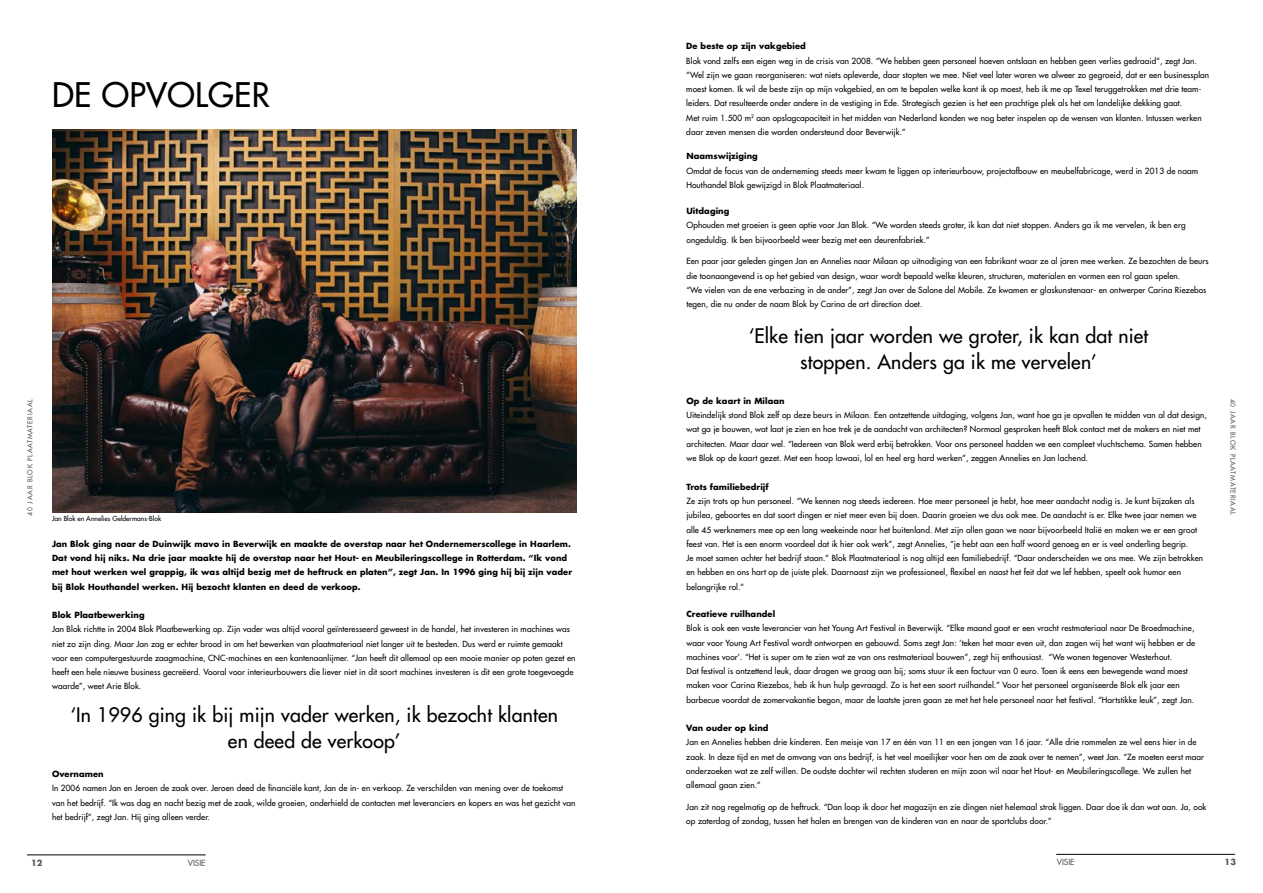
<style>
.page{position:relative;width:1263px;height:893px;background:#fff}
.page>*{position:absolute;margin:0;border:0;box-sizing:border-box;transform-origin:0 0}
.t1{font:500 33px "Futura Std";letter-spacing:.01em;color:#000}
.t2{font:500 19.5px/26.2px "Futura Std";letter-spacing:.01em;color:#000;text-align:center}
.t3{font:500 8.25px/14.2px "Futura Std";letter-spacing:.01em;color:#000}
.t4{font:700 8.25px/14.2px "Futura Std";letter-spacing:.01em;color:#000}
.t5{font:500 8.25px "Futura Std";color:#575756}
.t6{font:700 8.25px "Futura Std";color:#575756}
.t7{font:500 6.75px "Futura Std";letter-spacing:.11em;color:#575756}
.t8{font:500 6.75px "Futura Std";color:#000}
</style>
<div class="page">
<hr style="left:1056px;top:854px;width:179px;height:1px;background:#000">
<hr style="left:27px;top:854px;width:179px;height:1px;background:#000">
<img style="left:52px;top:130px;width:524px;height:382px">
<h1 class="t1" style="left:52px;top:74px;width:219px">DE OPVOLGER</h1>
<p class="t7" style="left:26px;top:516px;width:118px;rotate:-90deg">40 JAAR BLOK PLAATMATERIAAL</p>
<p class="t8" style="left:52px;top:514px;width:111px">Jan Blok en Annelies Geldermans-Blok</p>
<p class="t4" style="left:52px;top:536px;width:521px">Jan Blok ging naar de Duinwijk mavo in Beverwijk en maakte de overstap naar het Ondernemerscollege in Haarlem.<br>Dat vond hij niks. Na drie jaar maakte hij de overstap naar het Hout- en Meubileringscollege in Rotterdam. “Ik vond met hout werken wel grappig, ik was altijd bezig met de heftruck en platen”, zegt Jan. In 1996 ging hij bij zijn vader bij Blok Houthandel werken. Hij bezocht klanten en deed de verkoop.</p>
<p class="t4" style="left:52px;top:608px;width:94px">Blok Plaatbewerking</p>
<p class="t3" style="left:52px;top:622px;width:525px">Jan Blok richtte in 2004 Blok Plaatbewerking op. Zijn vader was altijd vooral geïnteresseerd geweest in de handel, het investeren in machines was niet zo zijn ding. Maar Jan zag er echter brood in om het bewerken van plaatmateriaal niet langer uit te besteden. Dus werd er ruimte gemaakt voor een computergestuurde zaagmachine, CNC-machines en een kantenaanlijmer. “Jan heeft dit allemaal op een mooie manier op poten gezet en heeft een hele nieuwe business gecreëerd. Vooral voor interieurbouwers die liever niet in dit soort machines investeren is dit een grote toegevoegde waarde”, weet Arie Blok.</p>
<h2 class="t2" style="left:70px;top:702px;width:489px">‘In 1996 ging ik bij mijn vader werken, ik bezocht klanten en deed de verkoop’</h2>
<p class="t4" style="left:52px;top:767px;width:53px">Overnamen</p>
<p class="t3" style="left:52px;top:781px;width:525px">In 2006 namen Jan en Jeroen de zaak over. Jeroen deed de financiële kant, Jan de in- en verkoop. Ze verschilden van mening over de toekomst van het bedrijf. “Ik was dag en nacht bezig met de zaak, wilde groeien, onderhield de contacten met leveranciers en kopers en was het gezicht van het bedrijf”, zegt Jan. Hij ging alleen verder.</p>
<p class="t6" style="left:31px;top:857px;width:13px">12</p>
<p class="t5" style="left:188px;top:857px;width:19px">VISIE</p>
<p class="t4" style="left:686px;top:39px;width:121px">De beste op zijn vakgebied</p>
<p class="t3" style="left:686px;top:54px;width:524px">Blok vond zelfs een eigen weg in de crisis van 2008. “We hebben geen personeel hoeven ontslaan en hebben geen verlies gedraaid”, zegt Jan. “Wel zijn we gaan reorganiseren: wat niets opleverde, daar stopten we mee. Niet veel later waren we alweer zo gegroeid, dat er een businessplan moest komen. Ik wil de beste zijn op mijn vakgebied, en om te bepalen welke kant ik op moest, heb ik me op Texel teruggetrokken met drie team&shy;leiders. Dat resulteerde onder andere in de vestiging in Ede. Strategisch gezien is het een prachtige plek als het om landelijke dekking gaat.<br>Met ruim 1.500 m<sup>2</sup> aan opslagcapaciteit in het midden van Nederland konden we nog beter inspelen op de wensen van klanten. Intussen werken daar zeven mensen die worden ondersteund door Beverwijk.”</p>
<p class="t4" style="left:686px;top:149px;width:73px">Naamswijziging</p>
<p class="t3" style="left:686px;top:163px;width:513px">Omdat de focus van de onderneming steeds meer kwam te liggen op interieurbouw, projectafbouw en meubelfabricage, werd in 2013 de naam<br>Houthandel Blok gewijzigd in Blok Plaatmateriaal.</p>
<p class="t4" style="left:686px;top:204px;width:44px">Uitdaging</p>
<p class="t3" style="left:686px;top:218px;width:501px">Ophouden met groeien is geen optie voor Jan Blok. “We worden steeds groter, ik kan dat niet stoppen. Anders ga ik me vervelen, ik ben erg ongeduldig. Ik ben bijvoorbeeld weer bezig met een deurenfabriek.”</p>
<p class="t3" style="left:686px;top:254px;width:524px">Een paar jaar geleden gingen Jan en Annelies naar Milaan op uitnodiging van een fabrikant waar ze al jaren mee werken. Ze bezochten de beurs die toonaangevend is op het gebied van design, waar wordt bepaald welke kleuren, structuren, materialen en vormen een rol gaan spelen.<br>“We vielen van de ene verbazing in de ander”, zegt Jan over de Salone del Mobile. Ze kwamen er glaskunstenaar- en ontwerper Carina Riezebos tegen, die nu onder de naam Blok by Carina de art direction doet.</p>
<h2 class="t2" style="left:749px;top:323px;width:401px">‘Elke tien jaar worden we groter, ik kan dat niet stoppen. Anders ga ik me vervelen’</h2>
<p class="t4" style="left:686px;top:394px;width:100px">Op de kaart in Milaan</p>
<p class="t3" style="left:686px;top:408px;width:522px">Uiteindelijk stond Blok zelf op deze beurs in Milaan. Een ontzettende uitdaging, volgens Jan, want hoe ga je opvallen te midden van al dat design, wat ga je bouwen, wat laat je zien en hoe trek je de aandacht van architecten? Normaal gesproken heeft Blok contact met de makers en niet met architecten. Maar daar wel. “Iedereen van Blok werd erbij betrokken. Voor ons personeel hadden we een compleet vluchtschema. Samen hebben we Blok op de kaart gezet. Met een hoop lawaai, lol en heel erg hard werken”, zeggen Annelies en Jan lachend.</p>
<p class="t4" style="left:686px;top:480px;width:84px">Trots familiebedrijf</p>
<p class="t3" style="left:686px;top:494px;width:518px">Ze zijn trots op hun personeel. “We kennen nog steeds iedereen. Hoe meer personeel je hebt, hoe meer aandacht nodig is. Je kunt bijzaken als jubilea, geboortes en dat soort dingen er niet meer even bij doen. Daarin groeien we dus ook mee. De aandacht is er. Elke twee jaar nemen we alle 45 werknemers mee op een lang weekeinde naar het buitenland. Met zijn allen gaan we naar bijvoorbeeld Italië en maken we er een groot feest van. Het is een enorm voordeel dat ik hier ook werk”, zegt Annelies, “je hebt aan een half woord genoeg en er is veel onderling begrip.<br>Je moet samen achter het bedrijf staan.” Blok Plaatmateriaal is nog altijd een familiebedrijf. “Daar onderscheiden we ons mee. We zijn betrokken en hebben en ons hart op de juiste plek. Daarnaast zijn we professioneel, flexibel en naast het feit dat we lef hebben, speelt ook humor een belangrijke rol.”</p>
<p class="t4" style="left:686px;top:607px;width:90px">Creatieve ruilhandel</p>
<p class="t3" style="left:686px;top:621px;width:510px">Blok is ook een vaste leverancier van het Young Art Festival in Beverwijk. “Elke maand gaat er een vracht restmateriaal naar De Broedmachine, waar voor Young Art Festival wordt ontworpen en gebouwd. Soms zegt Jan: ‘teken het maar even uit, dan zagen wij het want wij hebben er de machines voor’. “Het is super om te zien wat ze van ons restmateriaal bouwen”, zegt hij enthousiast. “We wonen tegenover Westerhout.<br>Dat festival is ontzettend leuk, daar dragen we graag aan bij; soms stuur ik een factuur van 0 euro. Toen ik eens een bewegende wand moest maken voor Carina Riezebos, heb ik hun hulp gevraagd. Zo is het een soort ruilhandel.” Voor het personeel organiseerde Blok elk jaar een barbecue voordat de zomervakantie begon, maar de laatste jaren gaan ze met het hele personeel naar het festival. “Hartstikke leuk”, zegt Jan.</p>
<p class="t4" style="left:686px;top:721px;width:84px">Van ouder op kind</p>
<p class="t3" style="left:686px;top:735px;width:519px">Jan en Annelies hebben drie kinderen. Een meisje van 17 en één van 11 en een jongen van 16 jaar. “Alle drie rommelen ze wel eens hier in de zaak. In deze tijd en met de omvang van ons bedrijf, is het veel moeilijker voor hen om de zaak over te nemen”, weet Jan. “Ze moeten eerst maar onderzoeken wat ze zelf willen. De oudste dochter wil rechten studeren en mijn zoon wil naar het Hout- en Meubileringscollege. We zullen het allemaal gaan zien.”</p>
<p class="t3" style="left:686px;top:800px;width:522px">Jan zit nog regelmatig op de heftruck. “Dan loop ik door het magazijn en zie dingen niet helemaal strak liggen. Daar doe ik dan wat aan. Ja, ook op zaterdag of zondag, tussen het halen en brengen van de kinderen van en naar de sportclubs door.”</p>
<p class="t7" style="left:1237px;top:399px;width:118px;rotate:90deg">40 JAAR BLOK PLAATMATERIAAL</p>
<p class="t5" style="left:1057px;top:857px;width:19px">VISIE</p>
<p class="t6" style="left:1224px;top:856px;width:13px">13</p>
</div>
